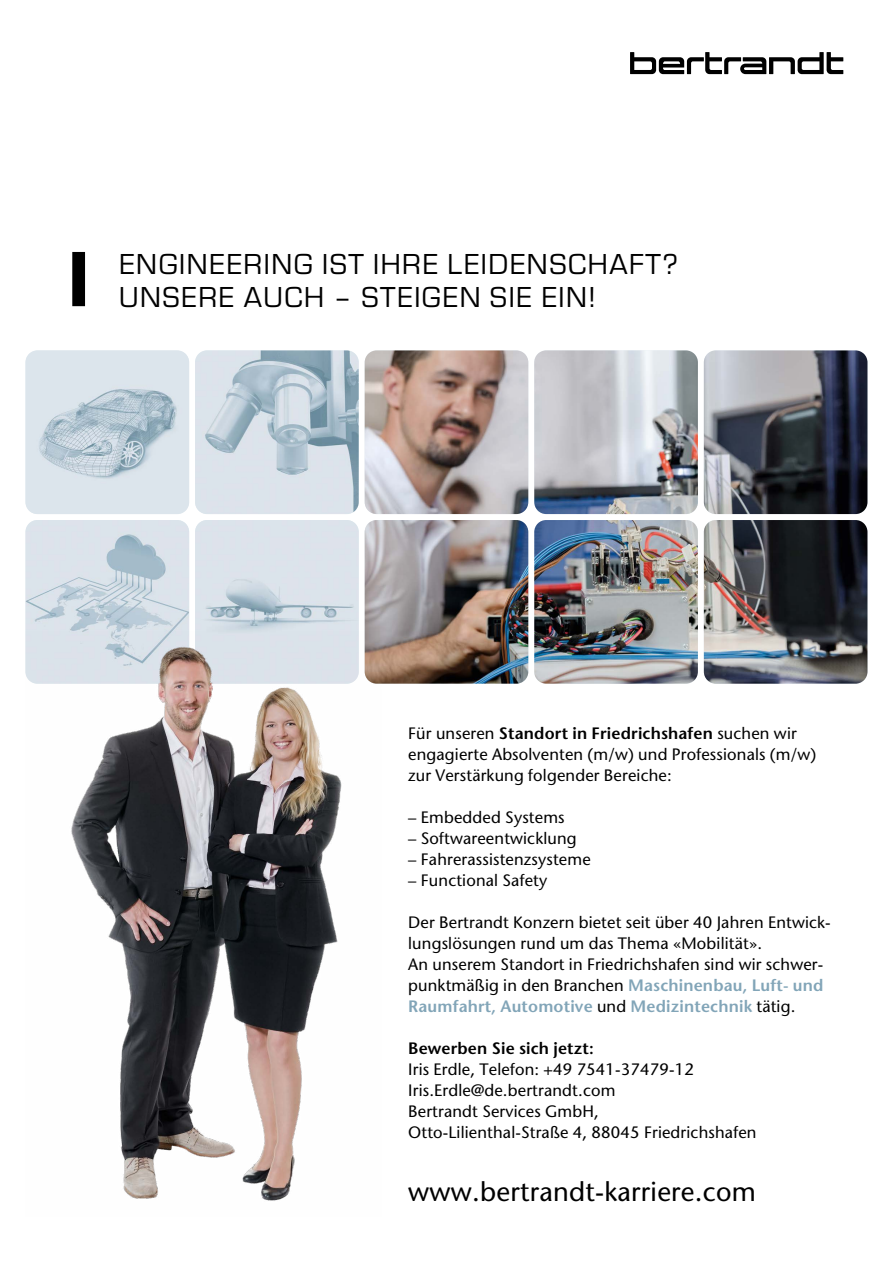
<style>
.page{position:relative;width:893px;height:1263px;background:#fff}
.page>*{position:absolute;margin:0;border:0;box-sizing:border-box;transform-origin:0 0}
.t1{font:30px/33px "Eurostile";letter-spacing:.05em;color:#000}
.t2{font:500 27px "Stone Sans Std";letter-spacing:.01em;color:#000}
.t3{font:500 16.5px/21px "Stone Sans Std";letter-spacing:.01em;color:#000}
.t4{font:600 16.5px "Stone Sans Std";letter-spacing:.01em;color:#000}
.s1{font-weight:600}
.s2{font-weight:600;color:#82a5b8}
</style>
<div class="page">
<img style="left:365px;top:350px;width:502px;height:334px">
<img style="left:195px;top:520px;width:164px;height:111px">
<img style="left:195px;top:350px;width:164px;height:164px">
<img style="left:26px;top:520px;width:163px;height:111px">
<img style="left:26px;top:350px;width:163px;height:164px">
<img style="left:26px;top:631px;width:356px;height:570px">
<svg style="left:630px;top:52px;width:213px;height:22px"></svg>
<div style="left:73px;top:253px;width:11px;height:52px;background:#000"></div>
<div style="left:72px;top:252px;width:13px;height:54px;border:2px solid #000"></div>
<h1 class="t1" style="left:119px;top:249px;width:560px">ENGINEERING IST IHRE LEIDENSCHAFT?<br>UNSERE AUCH – STEIGEN SIE EIN!</h1>
<p class="t3" style="left:408px;top:723px;width:410px">Für unseren <span class="s1">Standort in Friedrichshafen</span> suchen wir engagierte Absolventen (m/w) und Professionals (m/w) zur Verstärkung folgender Bereiche:</p>
<p class="t3" style="left:408px;top:807px;width:158px">– Embedded Systems</p>
<p class="t3" style="left:408px;top:828px;width:170px">– Softwareentwicklung</p>
<p class="t3" style="left:408px;top:849px;width:184px">– Fahrerassistenzsysteme</p>
<p class="t3" style="left:408px;top:870px;width:141px">– Functional Safety</p>
<p class="t3" style="left:408px;top:912px;width:424px">Der Bertrandt Konzern bietet seit über 40 Jahren Entwick&shy;lungslösungen rund um das Thema «Mobilität».<br>An unserem Standort in Friedrichshafen sind wir schwer&shy;punktmäßig in den Branchen <span class="s2">Maschinenbau, Luft- und Raumfahrt, Automotive</span> und <span class="s2">Medizintechnik</span> tätig.</p>
<p class="t4" style="left:408px;top:1039px;width:187px">Bewerben Sie sich jetzt:</p>
<p class="t3" style="left:408px;top:1059px;width:350px">Iris Erdle, Telefon: +49 7541-37479-12<br>Iris.Erdle@de.bertrandt.com<br>Bertrandt Services GmbH, Otto-Lilienthal-Straße 4, 88045 Friedrichshafen</p>
<h2 class="t2" style="left:408px;top:1176px;width:349px">www.bertrandt-karriere.com</h2>
</div>
